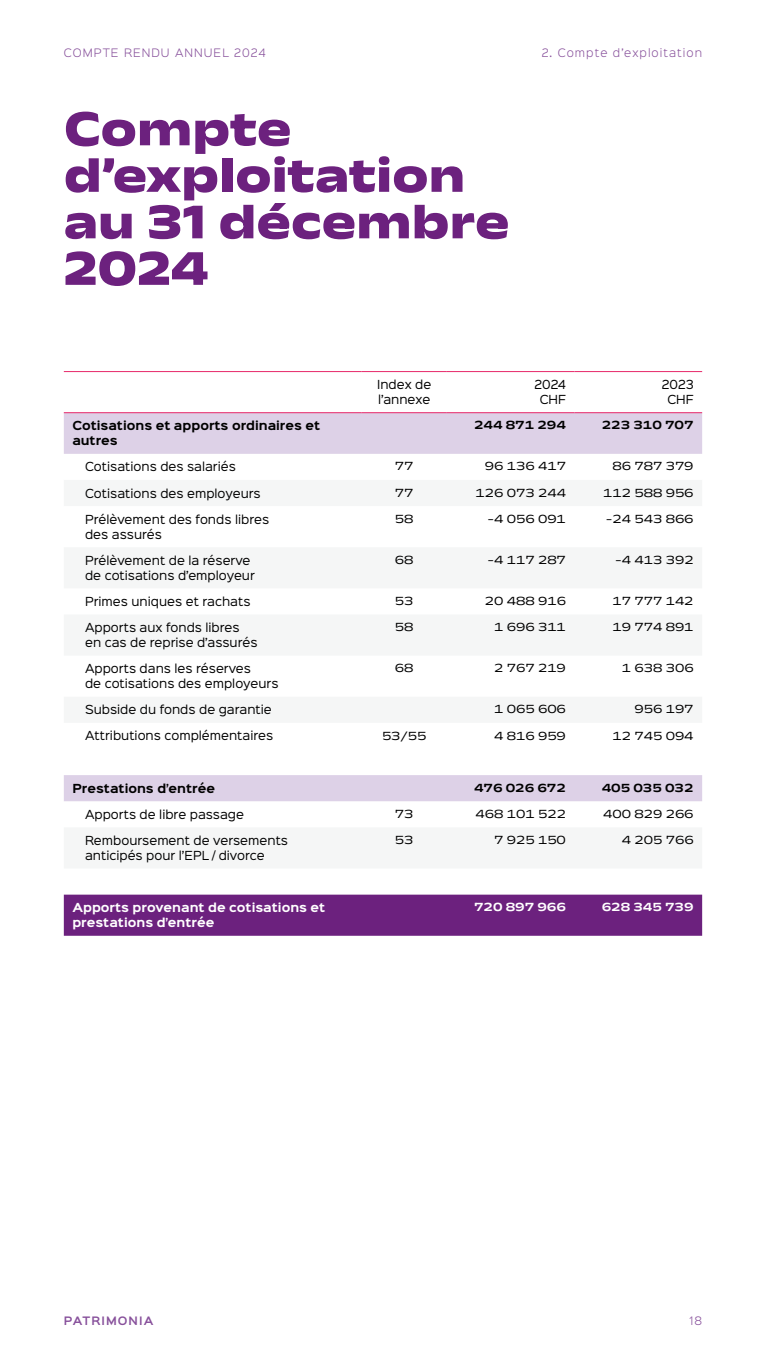
<style>
.page{position:relative;width:766px;height:1361px;background:#fff}
.page>*{position:absolute;margin:0;border:0;box-sizing:border-box;transform-origin:0 0}
.Chapitre_2{font:800 51px/46.5px "Anek Devanagari Expanded";color:#6c217e}
.Chiffre_tableau_-_MONO{font:12.75px "Anek Devanagari Expanded";color:#000}
.Chiffre_tableau_-_MONO-2{font:600 12.75px "Anek Devanagari Expanded";color:#000}
.Chiffre_tableau_-_MONO-3{font:600 12.75px "Anek Devanagari Expanded";color:#fff}
.texte_tableau{font:11.25px/15px "Sinkin Sans 400";color:#000}
.t1{font:700 11.25px/15px "Sinkin Sans 700";color:#000}
.t2{font:700 11.25px/15px "Sinkin Sans 700";color:#fff}
.Chiffre_tableau_-_MONO-4{font:11.25px "Sinkin Sans 400";color:#000}
.t3{font:300 10.5px "Sinkin Sans 300";letter-spacing:.1em;color:#87509b}
.t4{font:600 10.5px "Sinkin Sans 600";letter-spacing:.1em;color:#87509b}
</style>
<div class="page">
<div style="left:64px;top:413px;width:638px;height:41px;background:#ddd1e7"></div>
<div style="left:64px;top:775px;width:638px;height:27px;background:#ddd1e7"></div>
<div style="left:64px;top:894px;width:638px;height:42px;background:#6c217e"></div>
<hr style="left:64px;top:371px;width:297px;height:1px;background:#e72869">
<hr style="left:361px;top:371px;width:85px;height:1px;background:#e72869">
<hr style="left:446px;top:371px;width:128px;height:1px;background:#e72869">
<hr style="left:574px;top:371px;width:128px;height:1px;background:#e72869">
<hr style="left:64px;top:412px;width:297px;height:1px;background:#e72869">
<hr style="left:361px;top:412px;width:85px;height:1px;background:#e72869">
<hr style="left:446px;top:412px;width:128px;height:1px;background:#e72869">
<hr style="left:574px;top:412px;width:128px;height:1px;background:#e72869">
<p class="t3" style="left:64px;top:45px;width:203px">COMPTE RENDU ANNUEL 2024</p>
<p class="Chapitre_2" style="left:64px;top:104px;width:447px">Compte d’exploitation au 31 décembre<br>2024</p>
<p class="t3" style="left:541px;top:45px;width:162px">2. Compte d’exploitation</p>
<p class="texte_tableau" style="left:377px;top:376px;width:56px">Index de l’annexe</p>
<p class="Chiffre_tableau_-_MONO-4" style="left:534px;top:375px;width:33px">2024</p>
<p class="texte_tableau" style="left:539px;top:391px;width:28px">CHF</p>
<p class="Chiffre_tableau_-_MONO-4" style="left:661px;top:375px;width:33px">2023</p>
<p class="texte_tableau" style="left:667px;top:391px;width:28px">CHF</p>
<p class="t1" style="left:72px;top:419px;width:249px">Cotisations et apports ordinaires et autres</p>
<p class="Chiffre_tableau_-_MONO-2" style="left:474px;top:417px;width:93px">244 871 294</p>
<p class="Chiffre_tableau_-_MONO-2" style="left:601px;top:417px;width:93px">223 310 707</p>
<p class="texte_tableau" style="left:85px;top:458px;width:152px">Cotisations des salariés</p>
<p class="Chiffre_tableau_-_MONO" style="left:395px;top:459px;width:20px">77</p>
<p class="Chiffre_tableau_-_MONO" style="left:484px;top:459px;width:82px">96 136 417</p>
<p class="Chiffre_tableau_-_MONO" style="left:612px;top:459px;width:82px">86 787 379</p>
<p class="texte_tableau" style="left:85px;top:484px;width:177px">Cotisations des employeurs</p>
<p class="Chiffre_tableau_-_MONO" style="left:395px;top:485px;width:20px">77</p>
<p class="Chiffre_tableau_-_MONO" style="left:475px;top:485px;width:92px">126 073 244</p>
<p class="Chiffre_tableau_-_MONO" style="left:603px;top:485px;width:92px">112 588 956</p>
<p class="texte_tableau" style="left:85px;top:511px;width:185px">Prélèvement des fonds libres des assurés</p>
<p class="Chiffre_tableau_-_MONO" style="left:395px;top:511px;width:20px">58</p>
<p class="Chiffre_tableau_-_MONO" style="left:487px;top:511px;width:80px">-4 056 091</p>
<p class="Chiffre_tableau_-_MONO" style="left:605px;top:511px;width:89px">-24 543 866</p>
<p class="texte_tableau" style="left:85px;top:552px;width:171px">Prélèvement de la réserve de cotisations d’employeur</p>
<p class="Chiffre_tableau_-_MONO" style="left:395px;top:552px;width:20px">68</p>
<p class="Chiffre_tableau_-_MONO" style="left:487px;top:552px;width:80px">-4 117 287</p>
<p class="Chiffre_tableau_-_MONO" style="left:615px;top:552px;width:80px">-4 413 392</p>
<p class="texte_tableau" style="left:85px;top:593px;width:167px">Primes uniques et rachats</p>
<p class="Chiffre_tableau_-_MONO" style="left:395px;top:593px;width:20px">53</p>
<p class="Chiffre_tableau_-_MONO" style="left:484px;top:593px;width:82px">20 488 916</p>
<p class="Chiffre_tableau_-_MONO" style="left:612px;top:593px;width:82px">17 777 142</p>
<p class="texte_tableau" style="left:85px;top:619px;width:174px">Apports aux fonds libres en cas de reprise d’assurés</p>
<p class="Chiffre_tableau_-_MONO" style="left:395px;top:619px;width:20px">58</p>
<p class="Chiffre_tableau_-_MONO" style="left:494px;top:619px;width:73px">1 696 311</p>
<p class="Chiffre_tableau_-_MONO" style="left:612px;top:619px;width:82px">19 774 891</p>
<p class="texte_tableau" style="left:85px;top:660px;width:167px">Apports dans les réserves</p>
<p class="texte_tableau" style="left:85px;top:675px;width:195px">de cotisations des employeurs</p>
<p class="Chiffre_tableau_-_MONO" style="left:395px;top:660px;width:20px">68</p>
<p class="Chiffre_tableau_-_MONO" style="left:494px;top:660px;width:73px">2 767 219</p>
<p class="Chiffre_tableau_-_MONO" style="left:621px;top:660px;width:73px">1 638 306</p>
<p class="texte_tableau" style="left:85px;top:701px;width:188px">Subside du fonds de garantie</p>
<p class="Chiffre_tableau_-_MONO" style="left:494px;top:701px;width:73px">1 065 606</p>
<p class="Chiffre_tableau_-_MONO" style="left:634px;top:701px;width:61px">956 197</p>
<p class="texte_tableau" style="left:85px;top:727px;width:190px">Attributions complémentaires</p>
<p class="Chiffre_tableau_-_MONO" style="left:382px;top:727px;width:46px">53/55</p>
<p class="Chiffre_tableau_-_MONO" style="left:494px;top:727px;width:73px">4 816 959</p>
<p class="Chiffre_tableau_-_MONO" style="left:612px;top:727px;width:82px">12 745 094</p>
<p class="t1" style="left:72px;top:781px;width:144px">Prestations d’entrée</p>
<p class="Chiffre_tableau_-_MONO-2" style="left:474px;top:780px;width:93px">476 026 672</p>
<p class="Chiffre_tableau_-_MONO-2" style="left:601px;top:780px;width:93px">405 035 032</p>
<p class="texte_tableau" style="left:85px;top:806px;width:160px">Apports de libre passage</p>
<p class="Chiffre_tableau_-_MONO" style="left:395px;top:806px;width:20px">73</p>
<p class="Chiffre_tableau_-_MONO" style="left:475px;top:806px;width:92px">468 101 522</p>
<p class="Chiffre_tableau_-_MONO" style="left:603px;top:806px;width:92px">400 829 266</p>
<p class="texte_tableau" style="left:85px;top:832px;width:204px">Remboursement de versements anticipés pour l’EPL / divorce</p>
<p class="Chiffre_tableau_-_MONO" style="left:395px;top:832px;width:20px">53</p>
<p class="Chiffre_tableau_-_MONO" style="left:494px;top:832px;width:73px">7 925 150</p>
<p class="Chiffre_tableau_-_MONO" style="left:621px;top:832px;width:73px">4 205 766</p>
<p class="t2" style="left:72px;top:901px;width:254px">Apports provenant de cotisations et prestations d’entrée</p>
<p class="Chiffre_tableau_-_MONO-3" style="left:474px;top:899px;width:93px">720 897 966</p>
<p class="Chiffre_tableau_-_MONO-3" style="left:601px;top:899px;width:93px">628 345 739</p>
<p class="t4" style="left:64px;top:1311px;width:91px">PATRIMONIA</p>
<p class="t3" style="left:689px;top:1312px;width:14px">18</p>
</div>
